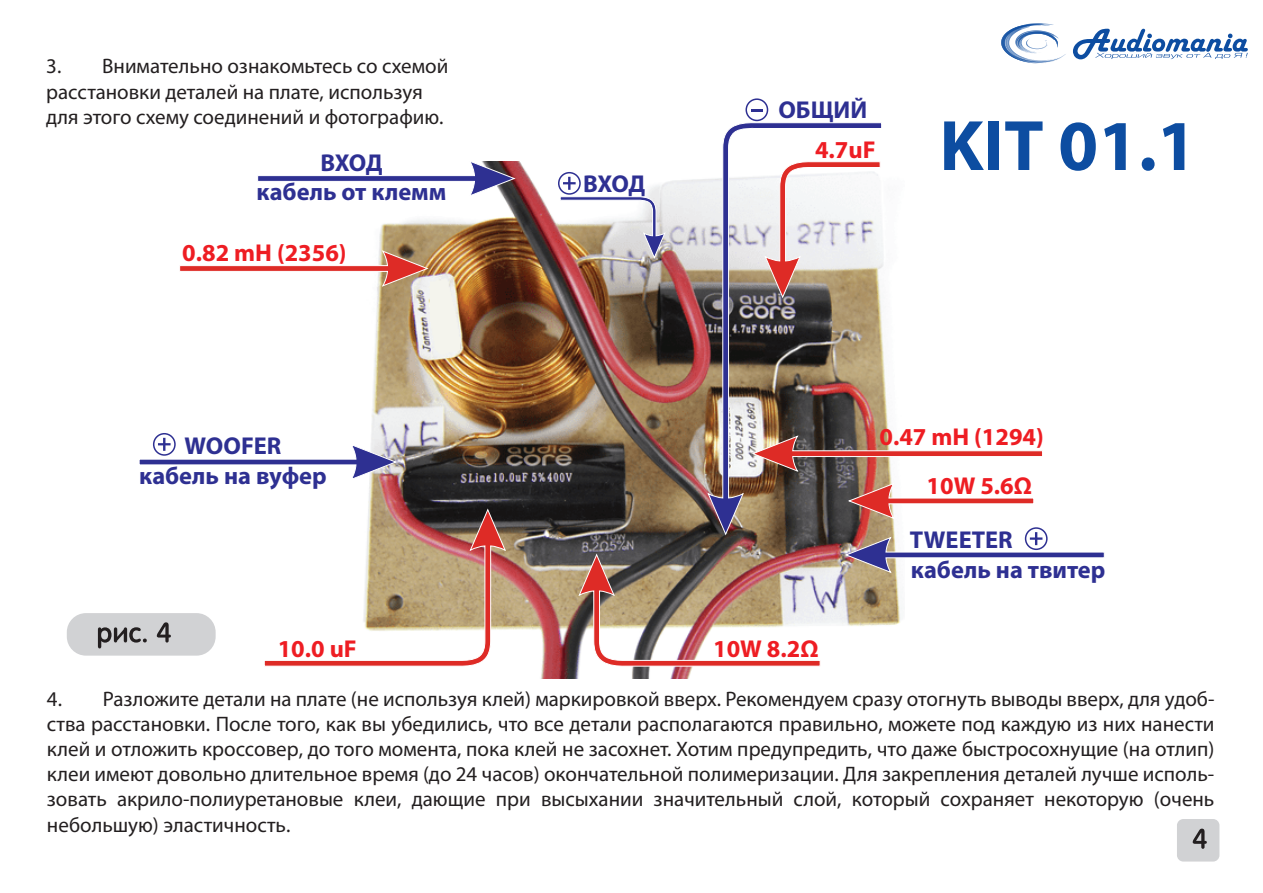
<style>
.page{position:relative;width:1263px;height:893px;background:#fff}
.page>*{position:absolute;margin:0;border:0;box-sizing:border-box;transform-origin:0 0}
.t1{font:700 72px "Myriad Pro";color:#0d4da1}
.t2{font:700 24.45px/29.2px "Myriad Pro";color:#2e3092;text-align:center}
.t3{font:700 24.45px "Myriad Pro";color:#ee1d23}
.t4{font:21px/25.2px "Myriad Pro";color:#231f20}
</style>
<div class="page">
<svg style="left:1001px;top:23px;width:65px;height:40px"></svg>
<svg style="left:1073px;top:29px;width:175px;height:30px"></svg>
<div style="left:1177px;top:819px;width:42px;height:42px;background:#d1d2d4;border-radius:6px"></div>
<svg style="left:1193px;top:829px;width:14px;height:20px"></svg>
<div style="left:67px;top:613px;width:149px;height:43px;background:#d1d2d4;border-radius:19px"></div>
<svg style="left:98px;top:627px;width:49px;height:21px"></svg>
<svg style="left:157px;top:622px;width:14px;height:20px"></svg>
<img style="left:359px;top:162px;width:543px;height:516px">
<img style="left:560px;top:196px;width:105px;height:63px">
<svg style="left:563px;top:177px;width:13px;height:13px"></svg>
<div style="left:558px;top:172px;width:23px;height:23px;border:2px solid #2e3092;border-radius:50%"></div>
<svg style="left:257px;top:161px;width:258px;height:36px"></svg>
<svg style="left:139px;top:438px;width:258px;height:42px"></svg>
<div style="left:153px;top:433px;width:23px;height:23px;border:2px solid #2e3092;border-radius:50%"></div>
<svg style="left:845px;top:532px;width:260px;height:41px"></svg>
<div style="left:1025px;top:527px;width:22px;height:23px;border:2px solid #2e3092;border-radius:50%"></div>
<img style="left:708px;top:122px;width:174px;height:413px">
<svg style="left:751px;top:109px;width:11px;height:2px"></svg>
<div style="left:745px;top:98px;width:23px;height:23px;border:2px solid #2e3092;border-radius:50%"></div>
<svg style="left:765px;top:161px;width:115px;height:137px"></svg>
<svg style="left:179px;top:250px;width:249px;height:37px"></svg>
<svg style="left:848px;top:483px;width:186px;height:36px"></svg>
<svg style="left:264px;top:509px;width:242px;height:157px"></svg>
<img style="left:579px;top:554px;width:241px;height:112px">
<svg style="left:752px;top:436px;width:290px;height:36px"></svg>
<p class="t4" style="left:46px;top:53px;width:404px">3. Внимательно ознакомьтесь со схемой расстановки деталей на плате, используя для этого схему соединений и фотографию.</p>
<p class="t2" style="left:257px;top:147px;width:191px">ВХОД<br>кабель от клемм</p>
<p class="t3" style="left:182px;top:237px;width:166px">0.82 mH (2356)</p>
<p class="t2" style="left:139px;top:431px;width:189px">WOOFER<br>кабель на вуфер</p>
<p class="t2" style="left:583px;top:168px;width:64px">ВХОД</p>
<p class="t2" style="left:778px;top:94px;width:90px">ОБЩИЙ</p>
<p class="t3" style="left:815px;top:134px;width:62px">4.7uF</p>
<h1 class="t1" style="left:939px;top:99px;width:259px">KIT 01.1</h1>
<p class="t3" style="left:879px;top:421px;width:166px">0.47 mH (1294)</p>
<p class="t3" style="left:927px;top:470px;width:107px">10W 5.6Ω</p>
<p class="t2" style="left:910px;top:525px;width:197px;text-align:left">TWEETER<br>кабель на твитер</p>
<p class="t3" style="left:278px;top:633px;width:81px">10.0 uF</p>
<p class="t3" style="left:713px;top:633px;width:107px">10W 8.2Ω</p>
<p class="t4" style="left:47px;top:686px;width:1169px;text-align:justify">4. Разложите детали на плате (не используя клей) маркировкой вверх. Рекомендуем сразу отогнуть выводы вверх, для удоб&shy;ства расстановки. После того, как вы убедились, что все детали располагаются правильно, можете под каждую из них нанести клей и отложить кроссовер, до того момента, пока клей не засохнет. Хотим предупредить, что даже быстросохнущие (на отлип) клеи имеют довольно длительное время (до 24 часов) окончательной полимеризации. Для закрепления деталей лучше исполь&shy;зовать акрило-полиуретановые клеи, дающие при высыхании значительный слой, который сохраняет некоторую (очень небольшую) эластичность.</p>
</div>
